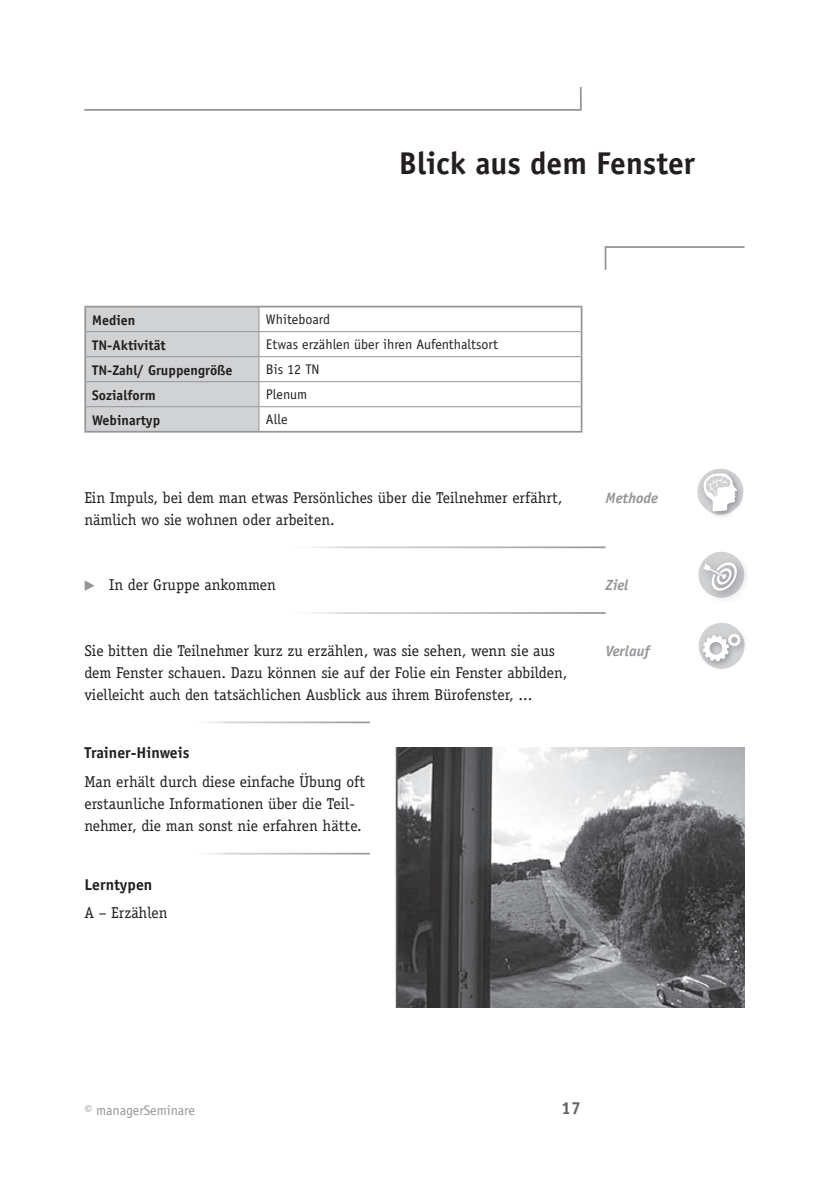
<style>
.page{position:relative;width:819px;height:1181px;background:#fff}
.page>*{position:absolute;margin:0;border:0;box-sizing:border-box;transform-origin:0 0}
.t1{font:700 31.5px "Officina Sans";color:#231f20}
.t2{font:700 17.5px "Officina Sans";color:#636366}
.t3{font:15.75px/21.9px "Officina Serif";color:#231f20}
.t4{font:700 15.75px "Officina Sans";color:#231f20}
.t5{font:italic 700 14.88px "Officina Sans";color:#939598}
.t6{font:14px "Officina Sans";color:#231f20}
.t7{font:700 14px "Officina Sans";color:#231f20}
.t8{font:14px "Officina Sans";color:#939598}
</style>
<div class="page">
<hr style="left:84px;top:306px;width:175px;height:1px;background:#939598">
<hr style="left:84px;top:307px;width:2px;height:25px;background:#939598">
<hr style="left:259px;top:306px;width:323px;height:1px;background:#939598">
<hr style="left:580px;top:307px;width:2px;height:25px;background:#939598">
<hr style="left:84px;top:332px;width:2px;height:25px;background:#939598">
<hr style="left:580px;top:332px;width:2px;height:25px;background:#939598">
<hr style="left:84px;top:357px;width:2px;height:25px;background:#939598">
<hr style="left:580px;top:357px;width:2px;height:25px;background:#939598">
<hr style="left:84px;top:382px;width:2px;height:25px;background:#939598">
<hr style="left:580px;top:382px;width:2px;height:25px;background:#939598">
<hr style="left:84px;top:407px;width:2px;height:24px;background:#939598">
<hr style="left:580px;top:407px;width:2px;height:24px;background:#939598">
<hr style="left:84px;top:431px;width:175px;height:1px;background:#939598">
<hr style="left:259px;top:431px;width:323px;height:1px;background:#939598">
<hr style="left:259px;top:331px;width:321px;height:1px;background:#939598">
<hr style="left:259px;top:356px;width:321px;height:1px;background:#939598">
<hr style="left:259px;top:381px;width:321px;height:1px;background:#939598">
<hr style="left:259px;top:406px;width:321px;height:1px;background:#939598">
<svg style="left:85px;top:307px;width:174px;height:124px"></svg>
<svg style="left:84px;top:87px;width:498px;height:24px"></svg>
<svg style="left:604px;top:246px;width:141px;height:24px"></svg>
<img style="left:395px;top:747px;width:349px;height:260px">
<svg style="left:697px;top:468px;width:47px;height:49px"></svg>
<svg style="left:698px;top:551px;width:48px;height:49px"></svg>
<svg style="left:698px;top:623px;width:47px;height:46px"></svg>
<h1 class="t1" style="left:399px;top:144px;width:297px">Blick aus dem Fenster</h1>
<p class="t7" style="left:92px;top:311px;width:45px">Medien</p>
<p class="t6" style="left:266px;top:311px;width:66px">Whiteboard</p>
<p class="t7" style="left:92px;top:336px;width:75px">TN-Aktivität</p>
<p class="t6" style="left:266px;top:336px;width:233px">Etwas erzählen über ihren Aufenthaltsort</p>
<p class="t7" style="left:92px;top:361px;width:142px">TN-Zahl/ Gruppengröße</p>
<p class="t6" style="left:266px;top:361px;width:55px">Bis 12 TN</p>
<p class="t7" style="left:92px;top:386px;width:65px">Sozialform</p>
<p class="t6" style="left:266px;top:386px;width:43px">Plenum</p>
<p class="t7" style="left:92px;top:411px;width:69px">Webinartyp</p>
<p class="t6" style="left:266px;top:411px;width:23px">Alle</p>
<p class="t3" style="left:84px;top:486px;width:479px">Ein Impuls, bei dem man etwas Persönliches über die Teilnehmer erfährt, nämlich wo sie wohnen oder arbeiten.</p>
<p class="t3" style="left:109px;top:574px;width:168px">In der Gruppe ankommen</p>
<p class="t3" style="left:84px;top:639px;width:484px">Sie bitten die Teilnehmer kurz zu erzählen, was sie sehen, wenn sie aus dem Fenster schauen. Dazu können sie auf der Folie ein Fenster abbilden, vielleicht auch den tatsächlichen Ausblick aus ihrem Bürofenster, ...</p>
<p class="t4" style="left:84px;top:743px;width:107px">Trainer-Hinweis</p>
<p class="t3" style="left:84px;top:771px;width:282px">Man erhält durch diese einfache Übung oft erstaunliche Informationen über die Teil&shy;nehmer, die man sonst nie erfahren hätte.</p>
<p class="t4" style="left:84px;top:874px;width:69px">Lerntypen</p>
<p class="t3" style="left:84px;top:902px;width:85px">A – Erzählen</p>
<p class="t5" style="left:605px;top:489px;width:54px">Methode</p>
<p class="t5" style="left:605px;top:576px;width:24px">Ziel</p>
<p class="t5" style="left:605px;top:642px;width:46px">Verlauf</p>
<p class="t8" style="left:84px;top:1102px;width:112px">© managerSeminare</p>
<p class="t2" style="left:561px;top:1097px;width:21px">17</p>
</div>
